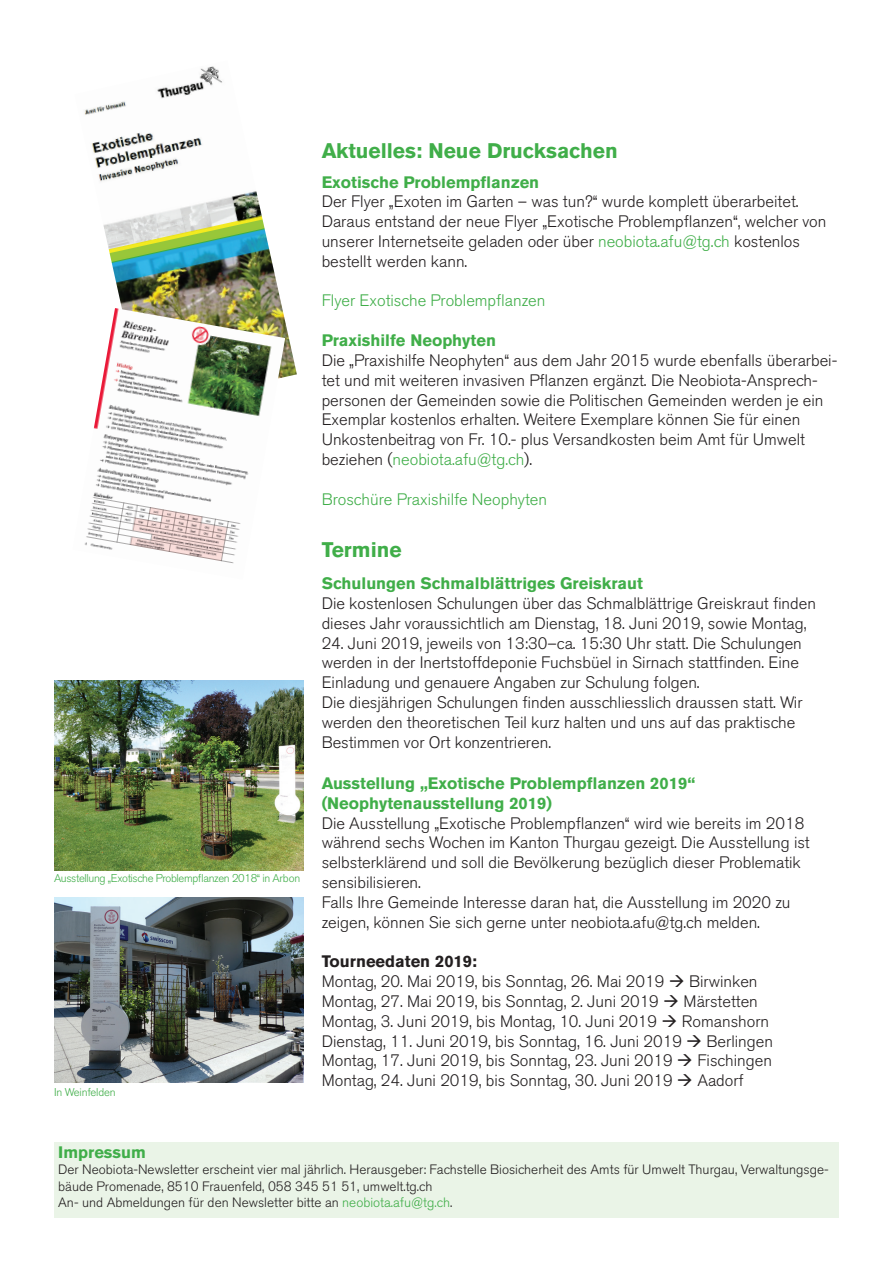
<style>
.page{position:relative;width:893px;height:1263px;background:#fff}
.page>*{position:absolute;margin:0;border:0;box-sizing:border-box;transform-origin:0 0}
.t1{font:700 21px "Akzidenz Grotesk BQ";color:#40ae49}
.t2{font:300 16.5px/19.8px "Akzidenz Grotesk BQ";color:#231f20}
.t3{font:700 16.5px/19.8px "Akzidenz Grotesk BQ";color:#40ae49}
.t4{font:300 16.5px "Akzidenz Grotesk BQ";color:#40ae49}
.t5{font:300 13.5px/16.2px "Akzidenz Grotesk BQ";color:#231f20}
.t6{font:300 11.25px "Akzidenz Grotesk BQ";letter-spacing:-.03em;color:#40ae49}
.s1{color:#40ae49}
.s2{font-weight:700}
</style>
<div class="page">
<div style="left:54px;top:1142px;width:785px;height:75px;background:#eaf4e7"></div>
<img style="left:85px;top:66px;width:212px;height:311px">
<img style="left:84px;top:308px;width:201px;height:256px">
<img style="left:54px;top:680px;width:250px;height:191px">
<img style="left:54px;top:897px;width:250px;height:185px">
<p class="t1" style="left:322px;top:138px;width:298px">Aktuelles: Neue Drucksachen</p>
<p class="t6" style="left:54px;top:872px;width:248px">Ausstellung „Exotische Problempflanzen 2018“ in Arbon</p>
<p class="t6" style="left:54px;top:1086px;width:63px">In Weinfelden</p>
<p class="t3" style="left:322px;top:172px;width:219px">Exotische Problempflanzen</p>
<p class="t2" style="left:322px;top:192px;width:506px">Der Flyer „Exoten im Garten – was tun?“ wurde komplett überarbeitet.<br>Daraus entstand der neue Flyer „Exotische Problempflanzen“, welcher von unserer Internetseite geladen oder über <span class="s1">neobiota.afu@tg.ch</span> kostenlos bestellt werden kann.</p>
<p class="t4" style="left:322px;top:292px;width:225px">Flyer Exotische Problempflanzen</p>
<p class="t3" style="left:322px;top:330px;width:176px">Praxishilfe Neophyten</p>
<p class="t2" style="left:322px;top:351px;width:517px">Die „Praxishilfe Neophyten“ aus dem Jahr 2015 wurde ebenfalls überarbei&shy;tet und mit weiteren invasiven Pflanzen ergänzt. Die Neobiota-Ansprech&shy;personen der Gemeinden sowie die Politischen Gemeinden werden je ein Exemplar kostenlos erhalten. Weitere Exemplare können Sie für einen Unkostenbeitrag von Fr. 10.- plus Versandkosten beim Amt für Umwelt beziehen (<span class="s1">neobiota.afu@tg.ch</span>).</p>
<p class="t4" style="left:322px;top:490px;width:227px">Broschüre Praxishilfe Neophyten</p>
<p class="t1" style="left:322px;top:537px;width:82px">Termine</p>
<p class="t3" style="left:322px;top:574px;width:323px">Schulungen Schmalblättriges Greiskraut</p>
<p class="t2" style="left:322px;top:594px;width:496px">Die kostenlosen Schulungen über das Schmalblättrige Greiskraut finden dieses Jahr voraussichtlich am Dienstag, 18. Juni 2019, sowie Montag,</p>
<p class="t2" style="left:322px;top:633px;width:482px">24. Juni 2019, jeweils von 13:30–ca. 15:30 Uhr statt. Die Schulungen werden in der Inertstoffdeponie Fuchsbüel in Sirnach stattfinden. Eine Einladung und genauere Angaben zur Schulung folgen.<br>Die diesjährigen Schulungen finden ausschliesslich draussen statt. Wir werden den theoretischen Teil kurz halten und uns auf das praktische Bestimmen vor Ort konzentrieren.</p>
<p class="t3" style="left:322px;top:773px;width:375px">Ausstellung „Exotische Problempflanzen 2019“ (Neophytenausstellung 2019)</p>
<p class="t2" style="left:322px;top:813px;width:490px">Die Ausstellung „Exotische Problempflanzen“ wird wie bereits im 2018 während sechs Wochen im Kanton Thurgau gezeigt. Die Ausstellung ist selbsterklärend und soll die Bevölkerung bezüglich dieser Problematik sensibilisieren.<br>Falls Ihre Gemeinde Interesse daran hat, die Ausstellung im 2020 zu zeigen, können Sie sich gerne unter neobiota.afu@tg.ch melden.</p>
<p class="t2" style="left:322px;top:952px;width:453px"><span class="s2">Tourneedaten 2019:<br></span>Montag, 20. Mai 2019, bis Sonntag, 26. Mai 2019 → Birwinken Montag, 27. Mai 2019, bis Sonntag, 2. Juni 2019 → Märstetten Montag, 3. Juni 2019, bis Montag, 10. Juni 2019 → Romanshorn Dienstag, 11. Juni 2019, bis Sonntag, 16. Juni 2019 → Berlingen Montag, 17. Juni 2019, bis Sonntag, 23. Juni 2019 → Fischingen Montag, 24. Juni 2019, bis Sonntag, 30. Juni 2019 → Aadorf</p>
<p class="t3" style="left:58px;top:1142px;width:89px">Impressum</p>
<p class="t5" style="left:58px;top:1162px;width:772px">Der Neobiota-Newsletter erscheint vier mal jährlich. Herausgeber: Fachstelle Biosicherheit des Amts für Umwelt Thurgau, Verwaltungsge&shy;bäude Promenade, 8510 Frauenfeld, 058 345 51 51, umwelt.tg.ch<br>An- und Abmeldungen für den Newsletter bitte an <span class="s1">neobiota.afu@tg.ch</span>.</p>
</div>
